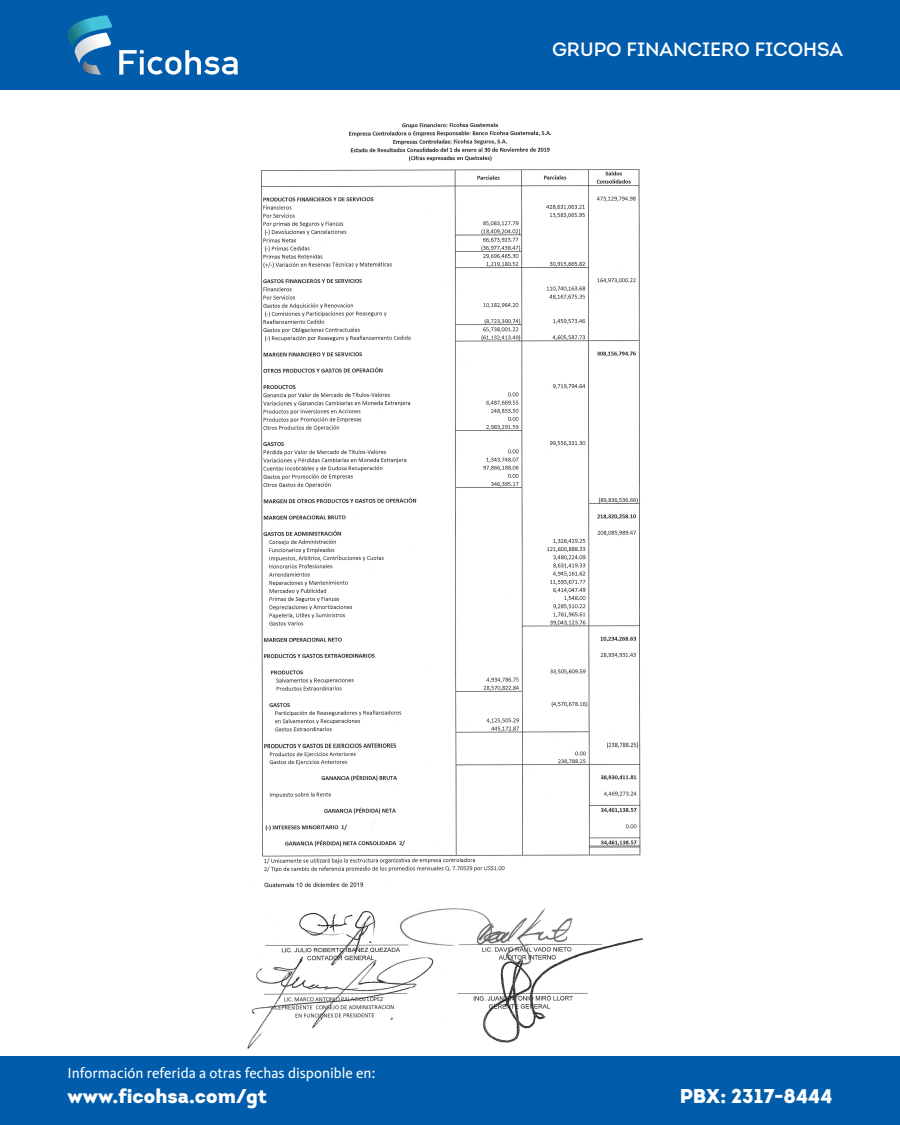
<style>
.page{position:relative;width:900px;height:1125px;background:#fff}
.page>*{position:absolute;margin:0;border:0;box-sizing:border-box;transform-origin:0 0}
.t1{font:900 20px "Intro";color:#fff}
.t2{font:19.25px "Intro";color:#fff}
.t3{font:15px "Kievit OT";color:#fff}
</style>
<div class="page">
<div style="left:0;top:0;width:900px;height:90px;background:#015dab"></div>
<svg style="left:67px;top:15px;width:45px;height:60px"></svg>
<svg style="left:119px;top:50px;width:119px;height:25px"></svg>
<div style="left:0;top:1057px;width:900px;height:68px;background:#015dab"></div>
<img style="left:247px;top:122px;width:396px;height:927px">
<p class="t2" style="left:552px;top:38px;width:292px">GRUPO FINANCIERO FICOHSA</p>
<p class="t3" style="left:67px;top:1063px;width:309px">Información referida a otras fechas disponible en:</p>
<h1 class="t1" style="left:67px;top:1083px;width:201px">www.ficohsa.com/gt</h1>
<h1 class="t1" style="left:680px;top:1083px;width:154px">PBX: 2317-8444</h1>
</div>
